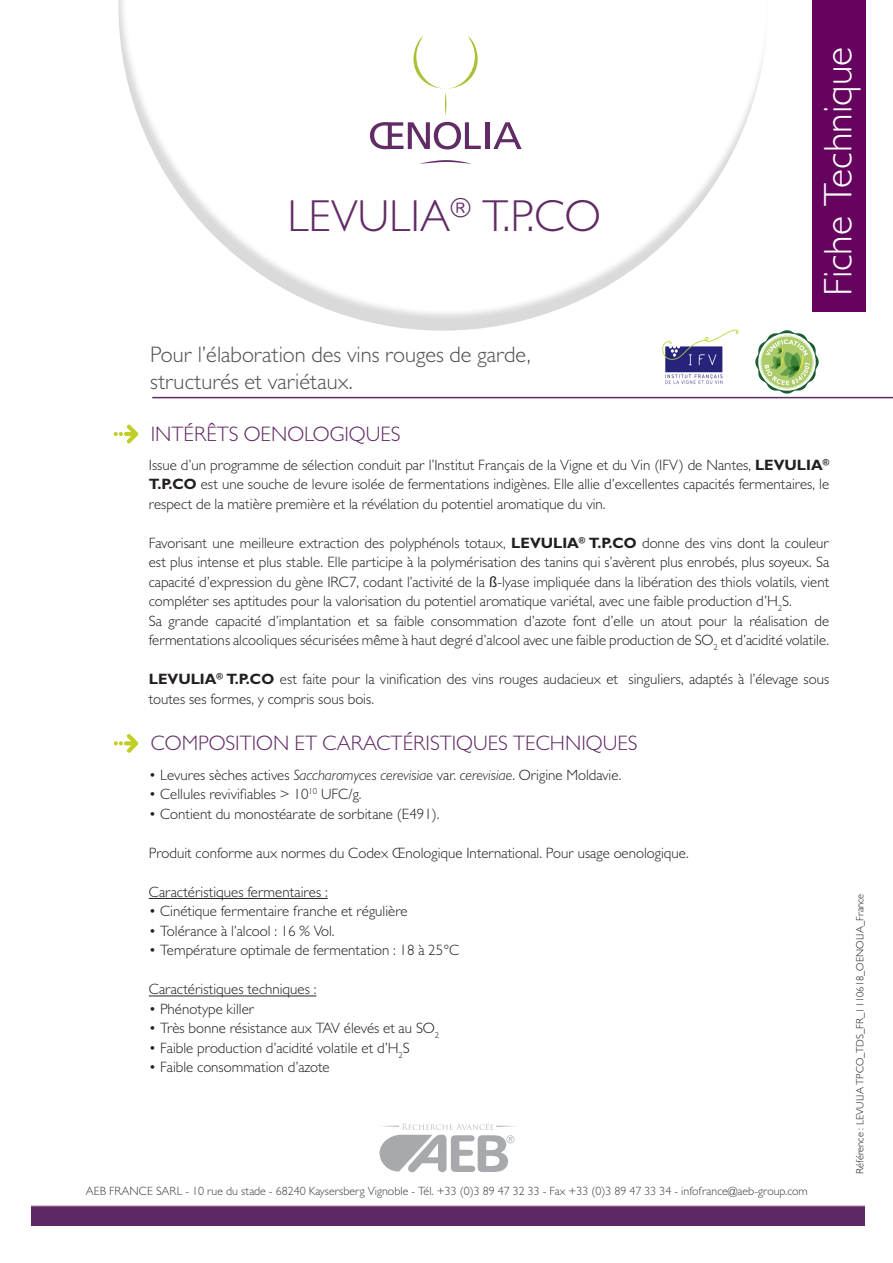
<style>
.page{position:relative;width:893px;height:1263px;background:#fff}
.page>*{position:absolute;margin:0;border:0;box-sizing:border-box;transform-origin:0 0}
.t1{font:300 45px "Gill Sans MT Std";color:#612b65}
.t2{font:300 39.9px "Gill Sans MT Std";color:#fff}
.t3{font:300 22.5px/27px "Gill Sans MT Std";color:#4e4f50}
.t4{font:300 21px "Gill Sans MT Std";color:#612b65}
.t5{font:300 15px/19.5px "Gill Sans MT Std";color:#231f20}
.t6{font:300 12px "Gill Sans MT Std";color:#3e3e3f}
.t7{font:300 10.5px "Gill Sans MT Std";color:#231f20}
.s1{font-weight:700}
.s2{font-family:"Myriad Pro";font-weight:400}
.s3{font-style:italic}
</style>
<div class="page">
<svg style="left:118px;top:0;width:720px;height:399px"></svg>
<div style="left:812px;top:0;width:53px;height:311px;background:#65035f"></div>
<svg style="left:114px;top:425px;width:24px;height:18px"></svg>
<svg style="left:114px;top:734px;width:24px;height:19px"></svg>
<hr style="left:149px;top:898px;width:179px;height:1px;background:#231f20">
<hr style="left:149px;top:995px;width:167px;height:1px;background:#231f20">
<hr style="left:152px;top:397px;width:741px;height:1px;background:#612b65">
<svg style="left:370px;top:122px;width:111px;height:27px"></svg>
<hr style="left:485px;top:122px;width:4px;height:27px;background:#612b66">
<svg style="left:493px;top:122px;width:29px;height:27px"></svg>
<svg style="left:413px;top:36px;width:65px;height:79px"></svg>
<svg style="left:419px;top:160px;width:53px;height:4px"></svg>
<img style="left:31px;top:1205px;width:834px;height:20px">
<img style="left:650px;top:321px;width:88px;height:73px">
<svg style="left:755px;top:330px;width:64px;height:64px"></svg>
<svg style="left:380px;top:1123px;width:134px;height:50px"></svg>
<hr style="left:497px;top:1125px;width:21px;height:2px;background:#bcbdc0">
<hr style="left:377px;top:1125px;width:22px;height:2px;background:#bcbdc0">
<h1 class="t1" style="left:287px;top:189px;width:315px">LEVULIA<sup>®</sup> T.P.CO</h1>
<h3 class="t3" style="left:150px;top:340px;width:382px">Pour l’élaboration des vins rouges de garde, structurés et variétaux.</h3>
<h3 class="t4" style="left:151px;top:421px;width:251px">INTÉRÊTS OENOLOGIQUES</h3>
<h2 class="t2" style="left:814px;top:296px;width:251px;rotate:-90deg">Fiche Technique</h2>
<p class="t5" style="left:149px;top:454px;width:682px;text-align:justify">Issue d’un programme de sélection conduit par l’Institut Français de la Vigne et du Vin (IFV) de Nantes, <span class="s1">LEVULIA</span><sup>® </sup><span class="s1">T.P.CO</span> est une souche de levure isolée de fermentations indigènes. Elle allie d’excellentes capacités fermentaires, le respect de la matière première et la révélation du potentiel aromatique du vin.</p>
<p class="t5" style="left:149px;top:532px;width:682px">Favorisant une meilleure extraction des polyphénols totaux, <span class="s1">LEVULIA</span><sup>®</sup> <span class="s1">T.P.CO</span> donne des vins dont la couleur est plus intense et plus stable. Elle participe à la polymérisation des tanins qui s’avèrent plus enrobés, plus soyeux. Sa capacité d’expression du gène IRC7, codant l’activité de la <span class="s2">ß</span>-lyase impliquée dans la libération des thiols volatils, vient compléter ses aptitudes pour la valorisation du potentiel aromatique variétal, avec une faible production d’H<sub>2</sub>S.<br>Sa grande capacité d’implantation et sa faible consommation d’azote font d’elle un atout pour la réalisation de fermentations alcooliques sécurisées même à haut degré d’alcool avec une faible production de SO<sub>2</sub> et d’acidité volatile.</p>
<p class="t5" style="left:149px;top:669px;width:682px"><span class="s1">LEVULIA</span><sup>®</sup> <span class="s1">T.P.CO</span> est faite pour la vinification des vins rouges audacieux et singuliers, adaptés à l’élevage sous toutes ses formes, y compris sous bois.</p>
<h3 class="t4" style="left:151px;top:731px;width:488px">COMPOSITION ET CARACTÉRISTIQUES TECHNIQUES</h3>
<p class="t5" style="left:149px;top:765px;width:474px">• Levures sèches actives <span class="s3">Saccharomyces cerevisiae</span> var. <span class="s3">cerevisiae</span>. Origine Moldavie.</p>
<p class="t5" style="left:149px;top:784px;width:214px">• Cellules revivifiables &gt; 10<sup>10</sup> UFC/g.</p>
<p class="t5" style="left:149px;top:804px;width:292px">• Contient du monostéarate de sorbitane (E491).</p>
<p class="t5" style="left:149px;top:843px;width:542px">Produit conforme aux normes du Codex Œnologique International. Pour usage oenologique.</p>
<p class="t5" style="left:149px;top:882px;width:180px">Caractéristiques fermentaires :</p>
<p class="t5" style="left:149px;top:901px;width:260px">• Cinétique fermentaire franche et régulière</p>
<p class="t5" style="left:149px;top:921px;width:187px">• Tolérance à l’alcool : 16 % Vol.</p>
<p class="t5" style="left:149px;top:940px;width:312px">• Température optimale de fermentation : 18 à 25°C</p>
<p class="t5" style="left:149px;top:979px;width:169px">Caractéristiques techniques :</p>
<p class="t5" style="left:149px;top:999px;width:107px">• Phénotype killer</p>
<p class="t5" style="left:149px;top:1018px;width:292px">• Très bonne résistance aux TAV élevés et au SO<sub>2</sub></p>
<p class="t5" style="left:149px;top:1038px;width:262px">• Faible production d’acidité volatile et d’H<sub>2</sub>S</p>
<p class="t5" style="left:149px;top:1057px;width:182px">• Faible consommation d’azote</p>
<p class="t6" style="left:86px;top:1184px;width:724px">AEB FRANCE SARL - 10 rue du stade - 68240 Kaysersberg Vignoble - Tél. +33 (0)3 89 47 32 33 - Fax +33 (0)3 89 47 33 34 - infofrance@aeb-group.com</p>
<p class="t7" style="left:854px;top:1174px;width:282px;rotate:-90deg">Référence : LEVULIA TPCO_TDS_FR_1110618_OENOLIA_France</p>
</div>
